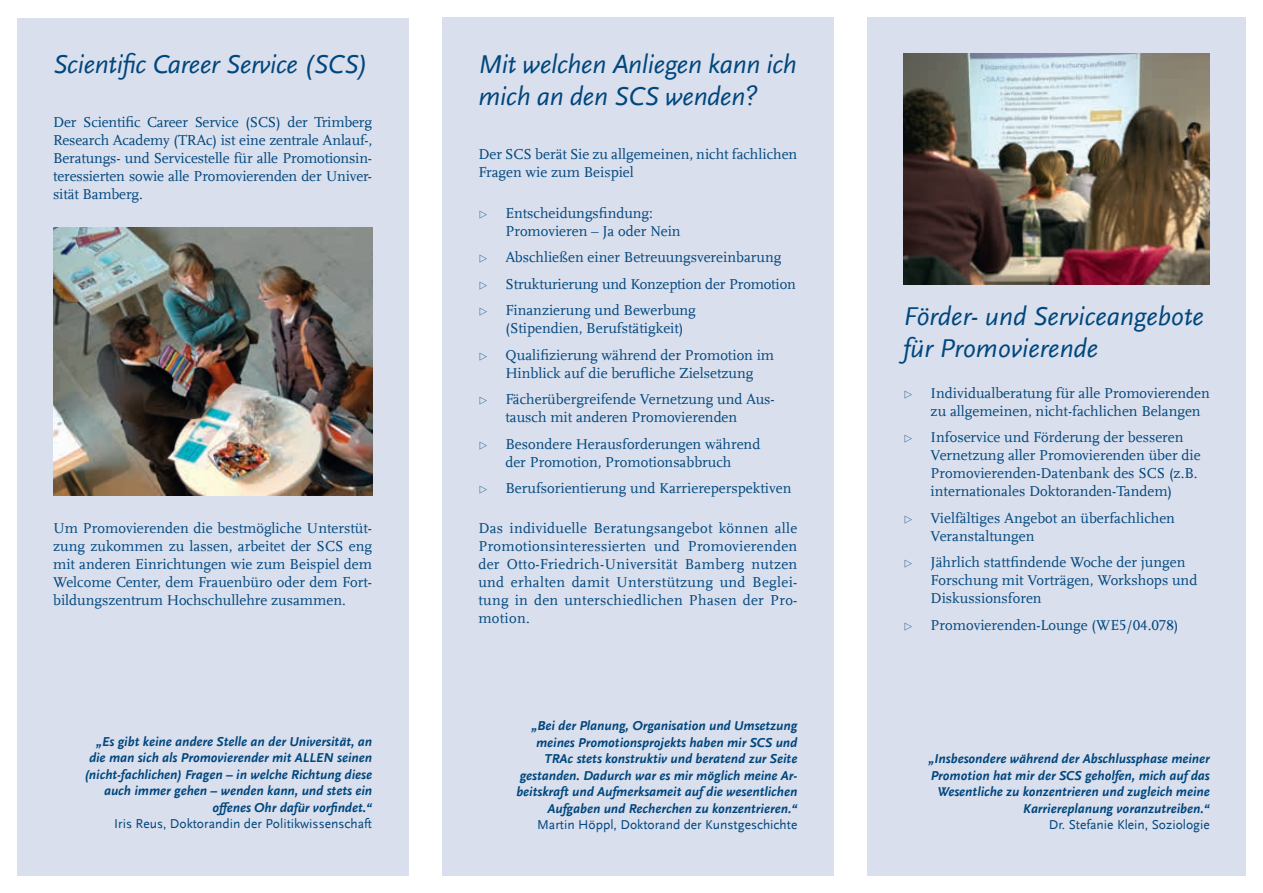
<style>
.page{position:relative;width:1263px;height:893px;background:#fff}
.page>*{position:absolute;margin:0;border:0;box-sizing:border-box;transform-origin:0 0}
.t1{font:italic 27px/32.4px "UB Scala Sans";letter-spacing:-.01em;color:#00467e}
.t2{font:15px/18px "UB Scala";color:#00467e}
.t3{font:italic 700 13.5px/16.5px "UB Scala Sans";color:#00467e;text-align:right}
.t4{font:13.5px "UB Scala Sans";color:#00467e}
</style>
<div class="page">
<div style="left:17px;top:18px;width:391px;height:858px;background:#d9dfec"></div>
<div style="left:442px;top:17px;width:391px;height:859px;background:#d9dfec"></div>
<div style="left:867px;top:17px;width:379px;height:859px;background:#d9dfec"></div>
<img style="left:904px;top:53px;width:306px;height:232px">
<img style="left:53px;top:227px;width:319px;height:268px">
<h1 class="t1" style="left:53px;top:48px;width:316px">Scientific Career Service (SCS)</h1>
<p class="t2" style="left:53px;top:113px;width:320px;text-align:justify">Der Scientific Career Service (SCS) der Trimberg Research Academy (TRAc) ist eine zentrale Anlauf-, Beratungs- und Servicestelle für alle Promotionsin&shy;teressierten sowie alle Promovierenden der Univer&shy;sität Bamberg.</p>
<p class="t2" style="left:53px;top:519px;width:320px;text-align:justify">Um Promovierenden die bestmögliche Unterstüt&shy;zung zukommen zu lassen, arbeitet der SCS eng mit anderen Einrichtungen wie zum Beispiel dem Welcome Center, dem Frauenbüro oder dem Fort&shy;bildungszentrum Hochschullehre zusammen.</p>
<p class="t3" style="left:85px;top:733px;width:289px">„Es gibt keine andere Stelle an der Universität, an die man sich als Promovierender mit ALLEN seinen (nicht-fachlichen) Fragen – in welche Richtung diese auch immer gehen – wenden kann, und stets ein offenes Ohr dafür vorfindet.“</p>
<p class="t4" style="left:114px;top:816px;width:259px">Iris Reus, Doktorandin der Politikwissenschaft</p>
<h1 class="t1" style="left:478px;top:48px;width:320px">Mit welchen Anliegen kann ich mich an den SCS wenden?</h1>
<p class="t2" style="left:478px;top:145px;width:320px">Der SCS berät Sie zu allgemeinen, nicht fachlichen<br>Fragen wie zum Beispiel</p>
<p class="t2" style="left:505px;top:204px;width:177px;text-indent:-27px">▹ Entscheidungsfindung:<br>Promovieren – Ja oder Nein</p>
<p class="t2" style="left:478px;top:244px;width:319px;line-height:26.5px">▹ Abschließen einer Betreuungsvereinbarung<br>▹ Strukturierung und Konzeption der Promotion ▹ Finanzierung und Bewerbung</p>
<p class="t2" style="left:478px;top:315px;width:297px;line-height:26.5px;text-indent:27px">(Stipendien, Berufstätigkeit)<br>▹ Qualifizierung während der Promotion im</p>
<p class="t2" style="left:478px;top:359px;width:298px;line-height:26.5px;text-align:center">Hinblick auf die berufliche Zielsetzung<br>▹ Fächerübergreifende Vernetzung und Aus-</p>
<p class="t2" style="left:478px;top:404px;width:283px;line-height:26.5px;text-align:center">tausch mit anderen Promovierenden<br>▹ Besondere Herausforderungen während</p>
<p class="t2" style="left:478px;top:448px;width:315px;line-height:26.5px;text-indent:27px">der Promotion, Promotionsabbruch<br>▹ Berufsorientierung und Karriereperspektiven</p>
<p class="t2" style="left:478px;top:519px;width:320px;text-align:justify">Das individuelle Beratungsangebot können alle Promotionsinteressierten und Promovierenden der Otto-Friedrich-Universität Bamberg nutzen und erhalten damit Unterstützung und Beglei&shy;tung in den unterschiedlichen Phasen der Pro&shy;motion.</p>
<p class="t3" style="left:516px;top:717px;width:282px">„Bei der Planung, Organisation und Umsetzung meines Promotionsprojekts haben mir SCS und TRAc stets konstruktiv und beratend zur Seite gestanden. Dadurch war es mir möglich meine Ar&shy;beitskraft und Aufmerksameit auf die wesentlichen Aufgaben und Recherchen zu konzentrieren.“</p>
<p class="t4" style="left:537px;top:817px;width:262px">Martin Höppl, Doktorand der Kunstgeschichte</p>
<h1 class="t1" style="left:904px;top:300px;width:302px">Förder- und Serviceangebote für Promovierende</h1>
<p class="t2" style="left:931px;top:384px;width:281px;text-indent:-27px">▹ Individualberatung für alle Promovierenden zu allgemeinen, nicht-fachlichen Belangen</p>
<p class="t2" style="left:931px;top:428px;width:271px;text-indent:-27px">▹ Infoservice und Förderung der besseren Vernetzung aller Promovierenden über die Promovierenden-Datenbank des SCS (z.B. internationales Doktoranden-Tandem)</p>
<p class="t2" style="left:931px;top:509px;width:246px;text-indent:-27px">▹ Vielfältiges Angebot an überfachlichen<br>Veranstaltungen</p>
<p class="t2" style="left:931px;top:553px;width:268px;text-indent:-27px">▹ Jährlich stattfindende Woche der jungen<br>Forschung mit Vorträgen, Workshops und<br>Diskussionsforen</p>
<p class="t2" style="left:904px;top:616px;width:276px">▹ Promovierenden-Lounge (WE5/04.078)</p>
<p class="t3" style="left:928px;top:750px;width:283px">„Insbesondere während der Abschlussphase meiner Promotion hat mir der SCS geholfen, mich auf das Wesentliche zu konzentrieren und zugleich meine Karriereplanung voranzutreiben.“</p>
<p class="t4" style="left:1049px;top:817px;width:162px">Dr. Stefanie Klein, Soziologie</p>
</div>
